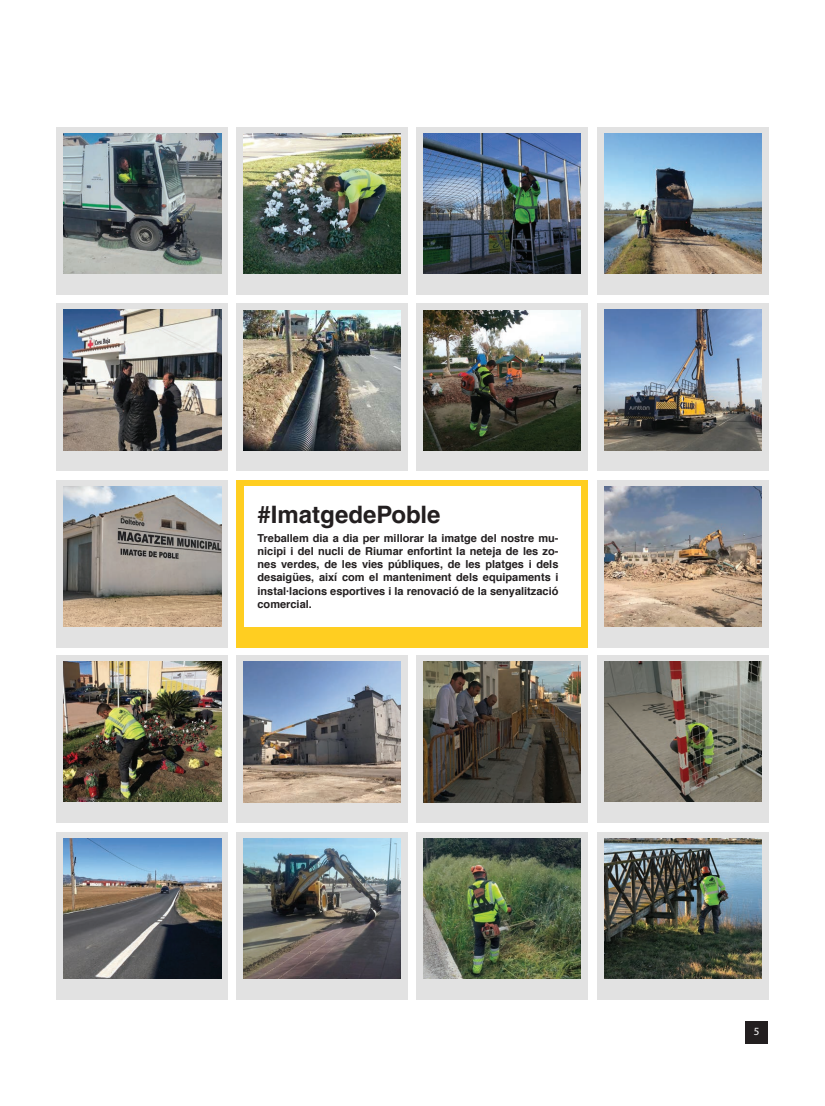
<style>
.page{position:relative;width:825px;height:1106px;background:#fff}
.page>*{position:absolute;margin:0;border:0;box-sizing:border-box;transform-origin:0 0}
.t1{font:700 24px "Helvetica LT Pro";color:#231f20}
.t2{font:700 11px/13.2px "Helvetica";color:#231f20;text-align:justify}
.t3{font:11px "Myriad Pro";color:#fff}
</style>
<div class="page">
<div style="left:236px;top:480px;width:352px;height:167px;background:#ffce21"></div>
<div style="left:244px;top:486px;width:336px;height:140px;background:#fff"></div>
<div style="left:745px;top:1020px;width:23px;height:23px;background:#231f20"></div>
<div style="left:57px;top:127px;width:171px;height:167px;background:#e2e2e2"></div>
<img style="left:64px;top:133px;width:157px;height:140px">
<div style="left:236px;top:127px;width:172px;height:167px;background:#e2e2e2"></div>
<img style="left:244px;top:133px;width:157px;height:140px">
<div style="left:416px;top:127px;width:172px;height:167px;background:#e2e2e2"></div>
<img style="left:423px;top:133px;width:157px;height:140px">
<div style="left:597px;top:127px;width:171px;height:167px;background:#e2e2e2"></div>
<img style="left:604px;top:133px;width:157px;height:140px">
<svg style="left:57px;top:303px;width:171px;height:168px;background:#d7d7d8"></svg>
<img style="left:64px;top:310px;width:157px;height:140px">
<div style="left:236px;top:303px;width:172px;height:168px;background:#e2e2e2"></div>
<img style="left:244px;top:310px;width:157px;height:140px">
<div style="left:416px;top:303px;width:172px;height:168px;background:#e2e2e2"></div>
<img style="left:423px;top:310px;width:157px;height:140px">
<div style="left:597px;top:303px;width:171px;height:168px;background:#e2e2e2"></div>
<img style="left:604px;top:310px;width:157px;height:140px">
<div style="left:57px;top:655px;width:171px;height:168px;background:#e2e2e2"></div>
<img style="left:64px;top:662px;width:157px;height:140px">
<div style="left:236px;top:655px;width:172px;height:168px;background:#e2e2e2"></div>
<img style="left:244px;top:662px;width:157px;height:140px">
<div style="left:416px;top:655px;width:172px;height:168px;background:#e2e2e2"></div>
<img style="left:423px;top:662px;width:157px;height:140px">
<div style="left:597px;top:655px;width:171px;height:168px;background:#e2e2e2"></div>
<img style="left:604px;top:662px;width:157px;height:140px">
<div style="left:57px;top:832px;width:171px;height:167px;background:#e2e2e2"></div>
<img style="left:64px;top:838px;width:157px;height:140px">
<div style="left:236px;top:832px;width:172px;height:167px;background:#e2e2e2"></div>
<img style="left:244px;top:838px;width:157px;height:140px">
<div style="left:416px;top:832px;width:172px;height:167px;background:#e2e2e2"></div>
<img style="left:423px;top:838px;width:157px;height:140px">
<div style="left:597px;top:832px;width:171px;height:167px;background:#e2e2e2"></div>
<img style="left:604px;top:838px;width:157px;height:140px">
<div style="left:57px;top:480px;width:171px;height:167px;background:#e2e2e2"></div>
<img style="left:64px;top:486px;width:157px;height:140px">
<div style="left:597px;top:480px;width:171px;height:167px;background:#e2e2e2"></div>
<img style="left:604px;top:486px;width:157px;height:140px">
<h1 class="t1" style="left:257px;top:500px;width:185px">#ImatgedePoble</h1>
<p class="t2" style="left:257px;top:531px;width:302px">Treballem dia a dia per millorar la imatge del nostre mu&shy;nicipi i del nucli de Riumar enfortint la neteja de les zo&shy;nes verdes, de les vies públiques, de les platges i dels desaigües, així com el manteniment dels equipaments i instal·lacions esportives i la renovació de la senyalització comercial.</p>
<p class="t3" style="left:754px;top:1024px;width:7px">5</p>
</div>
